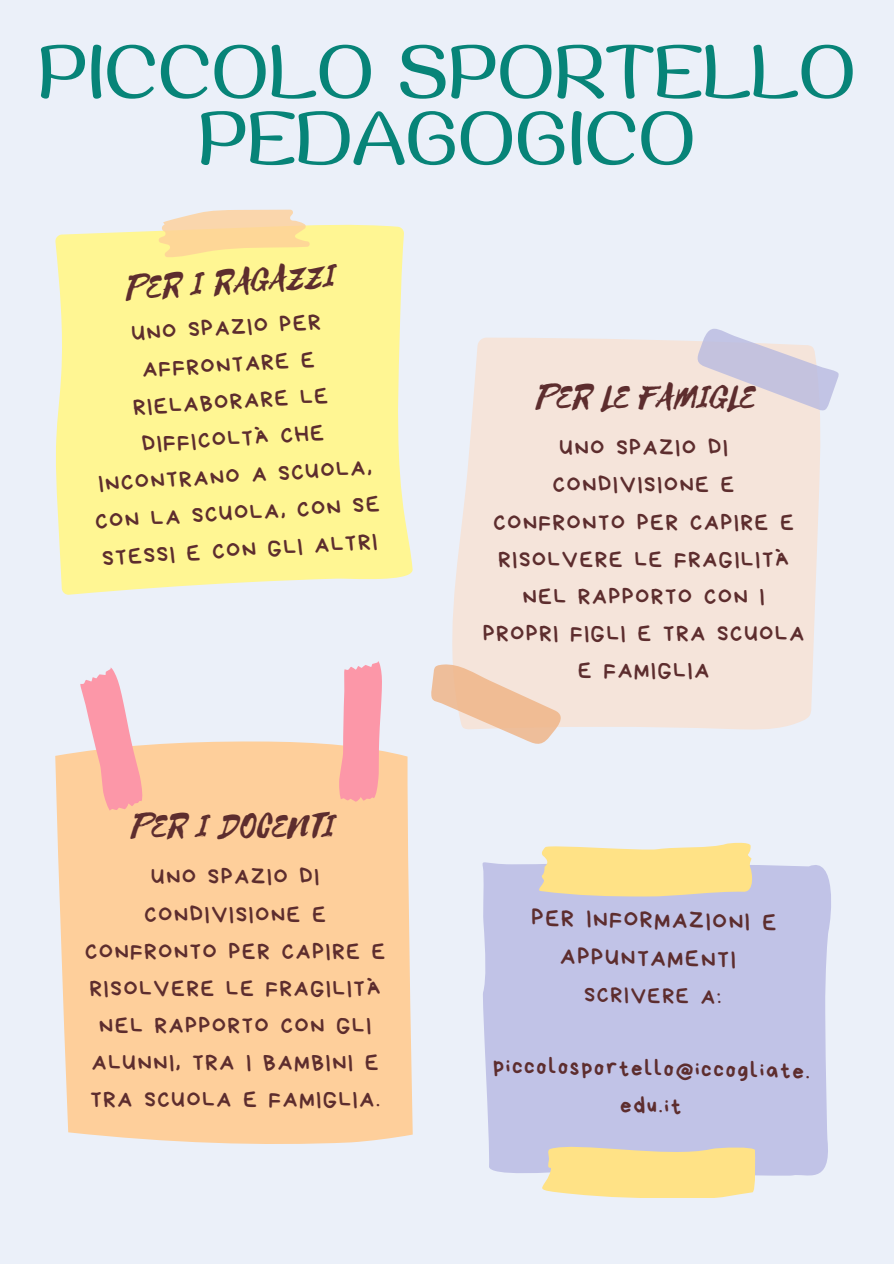
<style>
.page{position:relative;width:894px;height:1264px;background:#fff}
.page>*{position:absolute;margin:0;border:0;box-sizing:border-box;transform-origin:0 0}
.t1{font:75px/66.3px "Jella";letter-spacing:-.01em;color:#078478;text-align:center}
.t2{font:37.5px "Selima";color:#5d2d2e}
.t3{font:23.25px/38.2px "Bryndan Write";color:#5d2d2e;text-align:center}
.t4{font:22.5px/37.2px "Bryndan Write";letter-spacing:.085em;color:#5d2d2e;text-align:center}
.t5{font:21.75px "Bryndan Write";color:#5d2d2e}
</style>
<div class="page">
<div style="left:0;top:0;width:893px;height:1263px;background:#ebf0f9"></div>
<div style="left:482px;top:862px;width:349px;height:314px;background:#c1c3e7"></div>
<svg style="left:535px;top:842px;width:219px;height:54px;background:#f9e198"></svg>
<svg style="left:530px;top:1141px;width:226px;height:56px;background:#f2dc9e"></svg>
<div style="left:452px;top:337px;width:370px;height:393px;background:#f5e4da"></div>
<svg style="left:693px;top:329px;width:145px;height:81px"></svg>
<svg style="left:431px;top:663px;width:137px;height:81px"></svg>
<div style="left:55px;top:741px;width:357px;height:403px;background:#fecf9b"></div>
<svg style="left:80px;top:667px;width:63px;height:143px"></svg>
<svg style="left:339px;top:661px;width:43px;height:140px;background:#faa5b0"></svg>
<svg style="left:55px;top:224px;width:357px;height:370px;background:#fdf59a"></svg>
<svg style="left:159px;top:210px;width:150px;height:47px;background:#fbdea4"></svg>
<h1 class="t1" style="left:38px;top:46px;width:819px">PICCOLO SPORTELLO<br>PEDAGOGICO</h1>
<h3 class="t2" style="left:126px;top:269px;width:211px;rotate:-4deg">PER I RAGAZZI</h3>
<p class="t4" style="left:85px;top:316px;width:286px;rotate:-3deg">UNO SPAZIO PER<br>AFFRONTARE E<br>RIELABORARE LE<br>DIFFICOLTÀ CHE<br>INCONTRANO A SCUOLA,<br>CON LA SCUOLA, CON SE<br>STESSI E CON GLI ALTRI</p>
<h2 class="t2" style="left:133px;top:806px;width:206px">PER I DOCENTI</h2>
<h3 class="t4" style="left:85px;top:858px;width:302px">UNO SPAZIO DI<br>CONDIVISIONE E<br>CONFRONTO PER CAPIRE E<br>RISOLVERE LE FRAGILITÀ<br>NEL RAPPORTO CON GLI<br>ALUNNI, TRA I BAMBINI E<br>TRA SCUOLA E FAMIGLIA.</h3>
<p class="t2" style="left:538px;top:377px;width:220px">PER LE FAMIGLE</p>
<h2 class="t4" style="left:483px;top:429px;width:322px">UNO SPAZIO DI<br>CONDIVISIONE E<br>CONFRONTO PER CAPIRE E<br>RISOLVERE LE FRAGILITÀ<br>NEL RAPPORTO CON I<br>PROPRI FIGLI E TRA SCUOLA<br>E FAMIGLIA</h2>
<p class="t3" style="left:532px;top:898px;width:246px;rotate:1deg">PER INFORMAZIONI E<br>APPUNTAMENTI</p>
<p class="t5" style="left:584px;top:983px;width:138px;rotate:1deg">SCRIVERE A:</p>
<h2 class="t4" style="left:493px;top:1047px;width:318px;rotate:1deg">piccolosportello@iccogliate. edu.it</h2>
</div>
